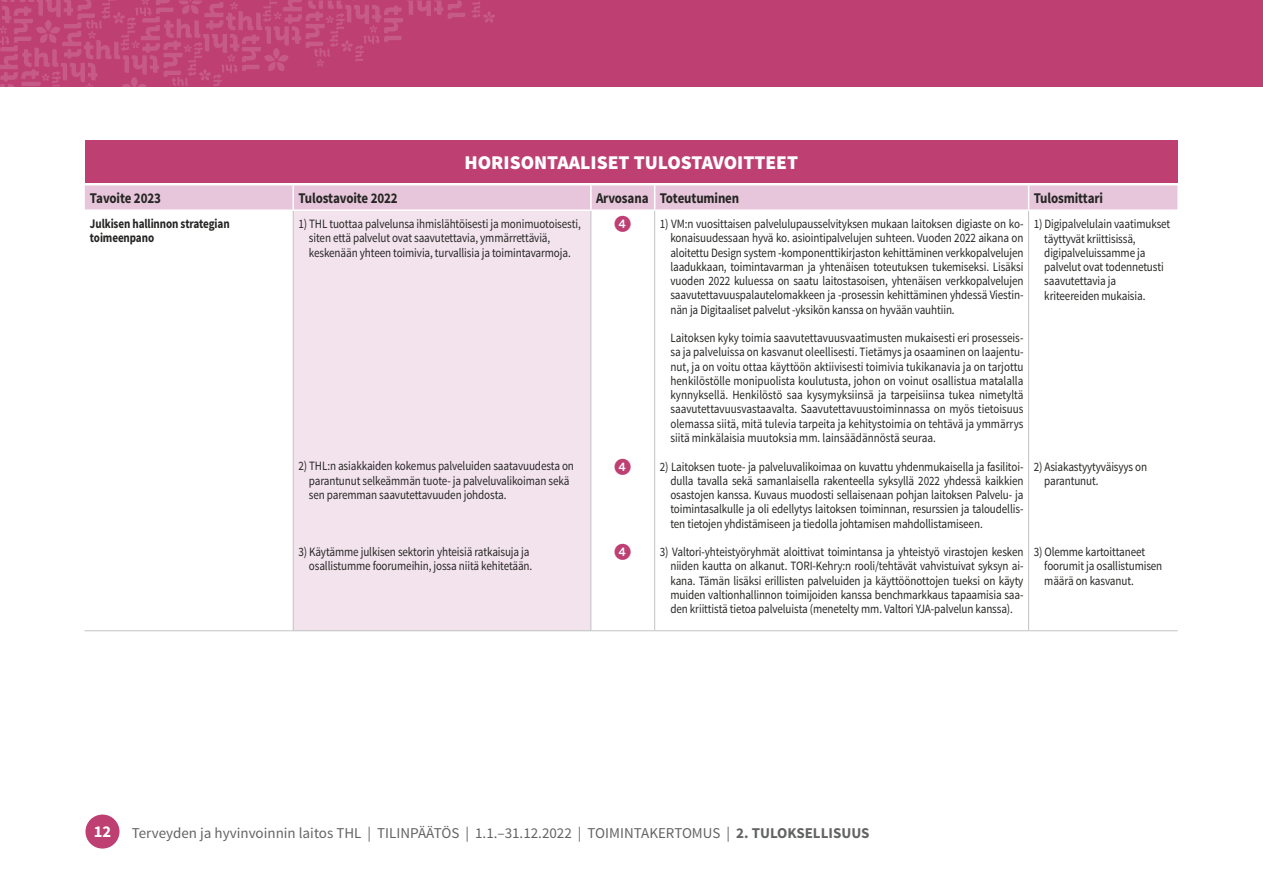
<style>
.page{position:relative;width:1263px;height:893px;background:#fff}
.page>*{position:absolute;margin:0;border:0;box-sizing:border-box;transform-origin:0 0}
.t1{font:900 19.5px "Source Sans Pro";color:#fff}
.t2{font:16.5px "European Pi One";color:#be3f72}
.t3{font:700 16.5px "Source Sans Pro";color:#fff}
.t4{font:15px "Source Sans Pro";color:#626463}
.t5{font:700 14.85px "Source Sans Pro";letter-spacing:-.01em;color:#252523;scale:.88 1}
.t6{font:700 13.05px/14.2px "Source Sans Pro";letter-spacing:-.01em;color:#252523;scale:.85 1}
.t7{font:12.75px/14.2px "Source Sans Pro";letter-spacing:-.01em;color:#252523;scale:.87 1}
.s1{font-weight:700}
</style>
<div class="page">
<div style="left:85px;top:814px;width:34px;height:35px;background:#be3f72;border-radius:50%"></div>
<div style="left:0;top:0;width:1263px;height:86px;background:#be3f72"></div>
<svg style="left:0;top:1px;width:495px;height:85px"></svg>
<div style="left:85px;top:140px;width:1093px;height:43px;background:#be3f72"></div>
<div style="left:293px;top:210px;width:298px;height:421px;background:#f3e3ed"></div>
<hr style="left:293px;top:209px;width:298px;height:2px;background:#fff">
<hr style="left:1028px;top:211px;width:1px;height:419px;background:#c1c3c3">
<hr style="left:293px;top:211px;width:1px;height:419px;background:#c1c3c3">
<hr style="left:590px;top:211px;width:1px;height:419px;background:#c1c3c3">
<hr style="left:654px;top:211px;width:1px;height:419px;background:#c1c3c3">
<hr style="left:293px;top:630px;width:298px;height:1px;background:#c1c3c3">
<hr style="left:591px;top:630px;width:64px;height:1px;background:#c1c3c3">
<div style="left:85px;top:185px;width:1092px;height:25px;background:#e7c6db"></div>
<hr style="left:655px;top:209px;width:373px;height:2px;background:#fff">
<hr style="left:1028px;top:209px;width:150px;height:2px;background:#fff">
<hr style="left:84px;top:630px;width:209px;height:1px;background:#c1c3c3">
<hr style="left:655px;top:630px;width:373px;height:1px;background:#c1c3c3">
<hr style="left:1028px;top:630px;width:150px;height:1px;background:#c1c3c3">
<h1 class="t1" style="left:464px;top:150px;width:335px">HORISONTAALISET TULOSTAVOITTEET</h1>
<p class="t5" style="left:90px;top:188px;width:82px">Tavoite 2023</p>
<p class="t5" style="left:298px;top:188px;width:114px">Tulostavoite 2022</p>
<p class="t5" style="left:596px;top:188px;width:164px">Arvosana Toteutuminen</p>
<p class="t5" style="left:1034px;top:188px;width:80px">Tulosmittari</p>
<p class="t6" style="left:90px;top:217px;width:166px">Julkisen hallinnon strategian toimeenpano</p>
<p class="t7" style="left:309px;top:217px;width:314px;text-indent:-11px">1) THL tuottaa palvelunsa ihmislähtöisesti ja monimuotoisesti, siten että palvelut ovat saavutettavia, ymmärrettäviä, keskenään yhteen toimivia, turvallisia ja toimintavarmoja.</p>
<p class="t2" style="left:614px;top:215px;width:18px">4</p>
<p class="t7" style="left:670px;top:217px;width:407px;text-align:justify;text-indent:-11px">1) VM:n vuosittaisen palvelulupausselvityksen mukaan laitoksen digiaste on ko&shy;konaisuudessaan hyvä ko. asiointipalvelujen suhteen. Vuoden 2022 aikana on aloitettu Design system -komponenttikirjaston kehittäminen verkkopalvelujen laadukkaan, toimintavarman ja yhtenäisen toteutuksen tukemiseksi. Lisäksi vuoden 2022 kuluessa on saatu laitostasoisen, yhtenäisen verkkopalvelujen saavutettavuuspalautelomakkeen ja -prosessin kehittäminen yhdessä Viestin&shy;nän ja Digitaaliset palvelut -yksikön kanssa on hyvään vauhtiin.</p>
<p class="t7" style="left:670px;top:331px;width:407px;text-align:justify">Laitoksen kyky toimia saavutettavuusvaatimusten mukaisesti eri prosesseis&shy;sa ja palveluissa on kasvanut oleellisesti. Tietämys ja osaaminen on laajentu&shy;nut, ja on voitu ottaa käyttöön aktiivisesti toimivia tukikanavia ja on tarjottu henkilöstölle monipuolista koulutusta, johon on voinut osallistua matalalla kynnyksellä. Henkilöstö saa kysymyksiinsä ja tarpeisiinsa tukea nimetyltä saavutettavuusvastaavalta. Saavutettavuustoiminnassa on myös tietoisuus olemassa siitä, mitä tulevia tarpeita ja kehitystoimia on tehtävä ja ymmärrys siitä minkälaisia muutoksia mm. lainsäädännöstä seuraa.</p>
<p class="t7" style="left:670px;top:459px;width:407px;text-align:justify;text-indent:-11px">2) Laitoksen tuote- ja palveluvalikoimaa on kuvattu yhdenmukaisella ja fasilitoi&shy;dulla tavalla sekä samanlaisella rakenteella syksyllä 2022 yhdessä kaikkien osastojen kanssa. Kuvaus muodosti sellaisenaan pohjan laitoksen Palvelu- ja toimintasalkulle ja oli edellytys laitoksen toiminnan, resurssien ja taloudellis&shy;ten tietojen yhdistämiseen ja tiedolla johtamisen mahdollistamiseen.</p>
<p class="t7" style="left:670px;top:545px;width:407px;text-align:justify;text-indent:-11px">3) Valtori-yhteistyöryhmät aloittivat toimintansa ja yhteistyö virastojen kesken niiden kautta on alkanut. TORI-Kehry:n rooli/tehtävät vahvistuivat syksyn ai&shy;kana. Tämän lisäksi erillisten palveluiden ja käyttöönottojen tueksi on käyty muiden valtionhallinnon toimijoiden kanssa benchmarkkaus tapaamisia saa&shy;den kriittistä tietoa palveluista (menetelty mm. Valtori YJA-palvelun kanssa).</p>
<p class="t7" style="left:1044px;top:217px;width:146px;text-indent:-11px">1) Digipalvelulain vaatimukset täyttyvät kriittisissä, digipalveluissamme ja palvelut ovat todennetusti saavutettavia ja kriteereiden mukaisia.</p>
<p class="t2" style="left:614px;top:457px;width:18px">4</p>
<p class="t7" style="left:309px;top:459px;width:306px;text-indent:-11px">2) THL:n asiakkaiden kokemus palveluiden saatavuudesta on parantunut selkeämmän tuote- ja palveluvalikoiman sekä sen paremman saavutettavuuden johdosta.</p>
<p class="t7" style="left:1044px;top:459px;width:120px;text-indent:-11px">2) Asiakastyytyväisyys on parantunut.</p>
<p class="t2" style="left:614px;top:543px;width:18px">4</p>
<p class="t7" style="left:298px;top:545px;width:270px;text-align:right">3) Käytämme julkisen sektorin yhteisiä ratkaisuja ja osallistumme foorumeihin, jossa niitä kehitetään.</p>
<p class="t7" style="left:1044px;top:545px;width:137px;text-indent:-11px">3) Olemme kartoittaneet foorumit ja osallistumisen määrä on kasvanut.</p>
<p class="t3" style="left:94px;top:821px;width:19px">12</p>
<p class="t4" style="left:132px;top:823px;width:739px">Terveyden ja hyvinvoinnin laitos THL | TILINPÄÄTÖS | 1.1.–31.12.2022 | TOIMINTAKERTOMUS | <span class="s1">2. TULOKSELLISUUS</span></p>
</div>
